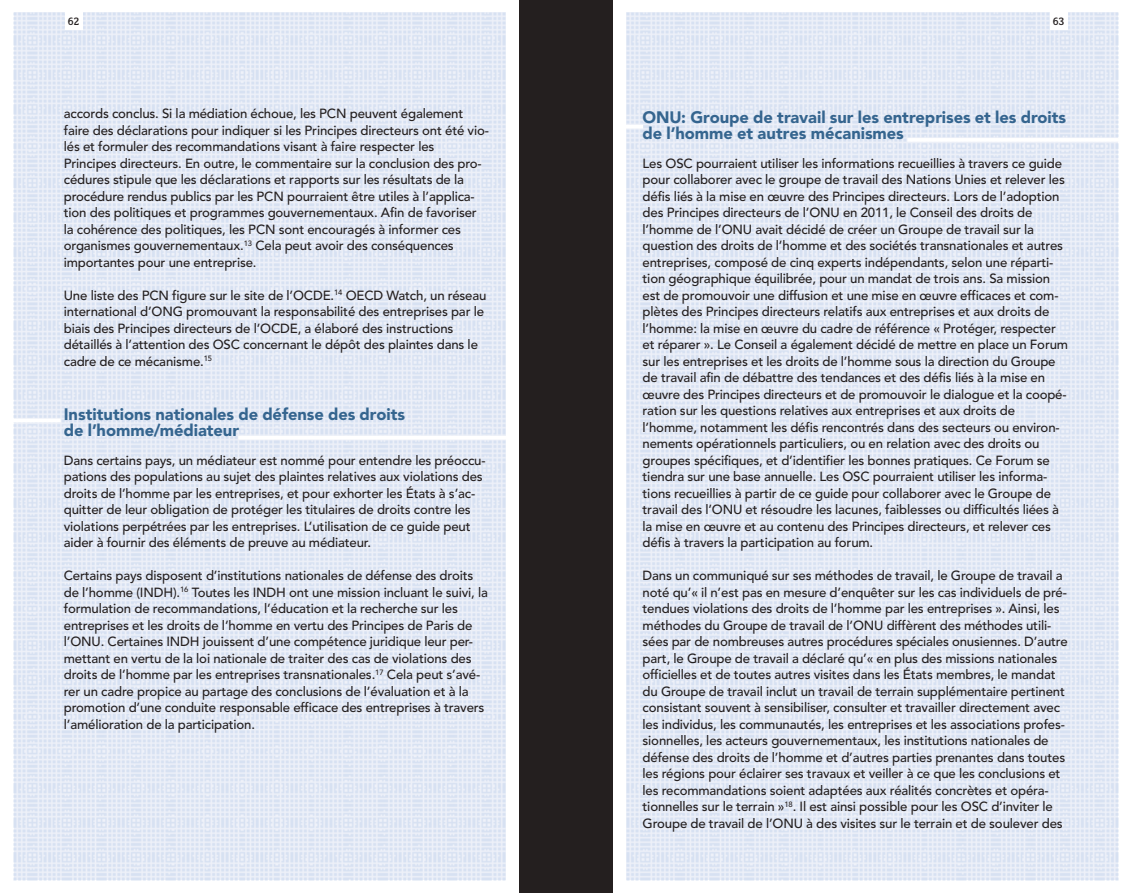
<style>
.page{position:relative;width:1132px;height:893px;background:#fff}
.page>*{position:absolute;margin:0;border:0;box-sizing:border-box;transform-origin:0 0}
.t1{font:900 16.5px/16.5px "Avenir LT Std";letter-spacing:-.005em;color:#35658f}
.t2{font:500 13.2px/16.5px "Avenir LT Std";letter-spacing:-.01em;color:#241f1f}
.t3{font:500 12px "Fairplex Narrow OT";color:#241f1f}
</style>
<div class="page">
<img style="left:14px;top:13px;width:491px;height:867px">
<img style="left:626px;top:13px;width:491px;height:867px">
<div style="left:65px;top:0;width:17px;height:30px;background:#fff"></div>
<div style="left:1049px;top:0;width:17px;height:30px;background:#fff"></div>
<div style="left:519px;top:0;width:93px;height:893px;background:#241f1f"></div>
<hr style="left:13px;top:419px;width:48px;height:3px;background:#fff">
<hr style="left:238px;top:436px;width:272px;height:4px;background:#fff">
<hr style="left:621px;top:125px;width:22px;height:4px;background:#fff">
<hr style="left:907px;top:138px;width:224px;height:4px;background:#fff">
<p class="t3" style="left:68px;top:14px;width:13px">62</p>
<p class="t3" style="left:1052px;top:14px;width:13px">63</p>
<p class="t2" style="left:64px;top:106px;width:426px">accords conclus. Si la médiation échoue, les PCN peuvent également faire des déclarations pour indiquer si les Principes directeurs ont été vio&shy;lés et formuler des recommandations visant à faire respecter les Principes directeurs. En outre, le commentaire sur la conclusion des pro&shy;cédures stipule que les déclarations et rapports sur les résultats de la procédure rendus publics par les PCN pourraient être utiles à l’applica&shy;tion des politiques et programmes gouvernementaux. Afin de favoriser la cohérence des politiques, les PCN sont encouragés à informer ces organismes gouvernementaux.<sup>13</sup> Cela peut avoir des conséquences importantes pour une entreprise.</p>
<p class="t2" style="left:64px;top:287px;width:424px">Une liste des PCN figure sur le site de l’OCDE.<sup>14</sup> OECD Watch, un réseau international d’ONG promouvant la responsabilité des entreprises par le biais des Principes directeurs de l’OCDE, a élaboré des instructions détaillés à l’attention des OSC concernant le dépôt des plaintes dans le cadre de ce mécanisme.<sup>15</sup></p>
<p class="t1" style="left:64px;top:405px;width:343px">Institutions nationales de défense des droits de l’homme/médiateur</p>
<p class="t2" style="left:64px;top:452px;width:423px">Dans certains pays, un médiateur est nommé pour entendre les préoccu&shy;pations des populations au sujet des plaintes relatives aux violations des droits de l’homme par les entreprises, et pour exhorter les États à s’ac&shy;quitter de leur obligation de protéger les titulaires de droits contre les violations perpétrées par les entreprises. L’utilisation de ce guide peut aider à fournir des éléments de preuve au médiateur.</p>
<p class="t2" style="left:64px;top:568px;width:425px">Certains pays disposent d’institutions nationales de défense des droits de l’homme (INDH).<sup>16</sup> Toutes les INDH ont une mission incluant le suivi, la formulation de recommandations, l’éducation et la recherche sur les entreprises et les droits de l’homme en vertu des Principes de Paris de l’ONU. Certaines INDH jouissent d’une compétence juridique leur per&shy;mettant en vertu de la loi nationale de traiter des cas de violations des droits de l’homme par les entreprises transnationales.<sup>17</sup> Cela peut s’avé&shy;rer un cadre propice au partage des conclusions de l’évaluation et à la promotion d’une conduite responsable efficace des entreprises à travers l’amélioration de la participation.</p>
<p class="t1" style="left:642px;top:108px;width:425px">ONU: Groupe de travail sur les entreprises et les droits de l’homme et autres mécanismes</p>
<p class="t2" style="left:642px;top:155px;width:427px">Les OSC pourraient utiliser les informations recueillies à travers ce guide pour collaborer avec le groupe de travail des Nations Unies et relever les défis liés à la mise en œuvre des Principes directeurs. Lors de l’adoption des Principes directeurs de l’ONU en 2011, le Conseil des droits de l’homme de l’ONU avait décidé de créer un Groupe de travail sur la question des droits de l’homme et des sociétés transnationales et autres entreprises, composé de cinq experts indépendants, selon une réparti&shy;tion géographique équilibrée, pour un mandat de trois ans. Sa mission est de promouvoir une diffusion et une mise en œuvre efficaces et com&shy;plètes des Principes directeurs relatifs aux entreprises et aux droits de l’homme: la mise en œuvre du cadre de référence « Protéger, respecter et réparer ». Le Conseil a également décidé de mettre en place un Forum sur les entreprises et les droits de l’homme sous la direction du Groupe de travail afin de débattre des tendances et des défis liés à la mise en œuvre des Principes directeurs et de promouvoir le dialogue et la coopé&shy;ration sur les questions relatives aux entreprises et aux droits de l’homme, notamment les défis rencontrés dans des secteurs ou environ&shy;nements opérationnels particuliers, ou en relation avec des droits ou groupes spécifiques, et d’identifier les bonnes pratiques. Ce Forum se tiendra sur une base annuelle. Les OSC pourraient utiliser les informa&shy;tions recueillies à partir de ce guide pour collaborer avec le Groupe de travail des l’ONU et résoudre les lacunes, faiblesses ou difficultés liées à la mise en œuvre et au contenu des Principes directeurs, et relever ces défis à travers la participation au forum.</p>
<p class="t2" style="left:642px;top:568px;width:426px">Dans un communiqué sur ses méthodes de travail, le Groupe de travail a noté qu’« il n’est pas en mesure d’enquêter sur les cas individuels de pré&shy;tendues violations des droits de l’homme par les entreprises ». Ainsi, les méthodes du Groupe de travail de l’ONU diffèrent des méthodes utili&shy;sées par de nombreuses autres procédures spéciales onusiennes. D’autre part, le Groupe de travail a déclaré qu’« en plus des missions nationales officielles et de toutes autres visites dans les États membres, le mandat du Groupe de travail inclut un travail de terrain supplémentaire pertinent consistant souvent à sensibiliser, consulter et travailler directement avec les individus, les communautés, les entreprises et les associations profes&shy;sionnelles, les acteurs gouvernementaux, les institutions nationales de défense des droits de l’homme et d’autres parties prenantes dans toutes les régions pour éclairer ses travaux et veiller à ce que les conclusions et les recommandations soient adaptées aux réalités concrètes et opéra&shy;tionnelles sur le terrain »<sup>18</sup>. Il est ainsi possible pour les OSC d’inviter le Groupe de travail de l’ONU à des visites sur le terrain et de soulever des</p>
</div>
